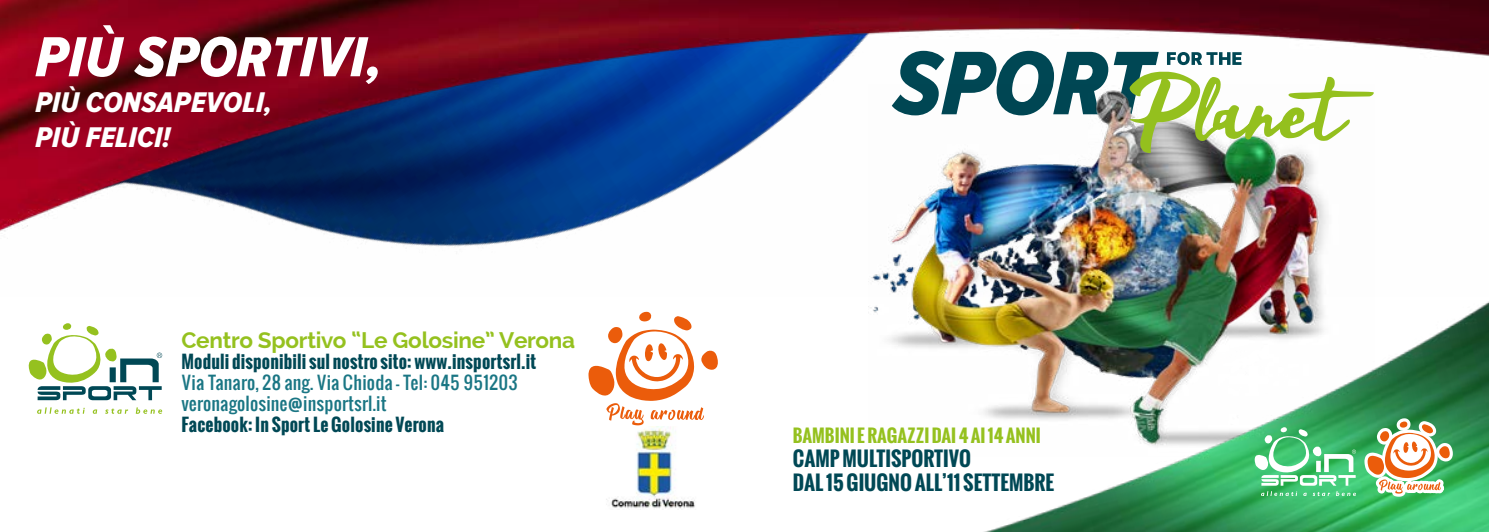
<style>
.page{position:relative;width:1489px;height:532px;background:#fff}
.page>*{position:absolute;margin:0;border:0;box-sizing:border-box;transform-origin:0 0}
.t1{font:58.5px "Proxima Nova A Cond Extrabld It";letter-spacing:.01em;color:#fff}
.t2{font:29.5px/35.4px "Proxima Nova A Cond Extrabld It";letter-spacing:.01em;color:#fff}
.t3{font:700 22.5px "Raleway";letter-spacing:-.01em;color:#95c11f}
.t4{font:700 20px/24px "Oswald";color:#004855}
.t5{font:700 17.62px "Oswald";color:#95c11f}
.t6{font:700 17.5px "Oswald";letter-spacing:.01em;color:#004855}
.t7{font:17.5px/21px "Oswald";letter-spacing:.01em;color:#1a7684}
</style>
<div class="page">
<img style="left:933px;top:296px;width:555px;height:235px">
<img style="left:0;top:0;width:1488px;height:296px">
<img style="left:1250px;top:261px;width:207px;height:270px">
<svg style="left:37px;top:407px;width:125px;height:6px"></svg>
<svg style="left:28px;top:323px;width:134px;height:77px"></svg>
<svg style="left:588px;top:311px;width:130px;height:198px"></svg>
<h1 class="t1" style="left:35px;top:24px;width:348px">PIÙ SPORTIVI,</h1>
<h2 class="t2" style="left:35px;top:84px;width:238px">PIÙ CONSAPEVOLI,<br>PIÙ FELICI!</h2>
<p class="t3" style="left:181px;top:326px;width:395px">Centro Sportivo “Le Golosine” Verona</p>
<p class="t6" style="left:181px;top:348px;width:356px">Moduli disponibili sul nostro sito: www.insportsrl.it</p>
<p class="t7" style="left:181px;top:371px;width:338px">Via Tanaro, 28 ang. Via Chioda - Tel: 045 951203 veronagolosine@insportsrl.it</p>
<p class="t6" style="left:181px;top:411px;width:264px">Facebook: In Sport Le Golosine Verona</p>
<p class="t5" style="left:793px;top:421px;width:249px">BAMBINI E RAGAZZI DAI 4 AI 14 ANNI</p>
<p class="t4" style="left:793px;top:445px;width:263px">CAMP MULTISPORTIVO<br>DAL 15 GIUGNO ALL’11 SETTEMBRE</p>
</div>
